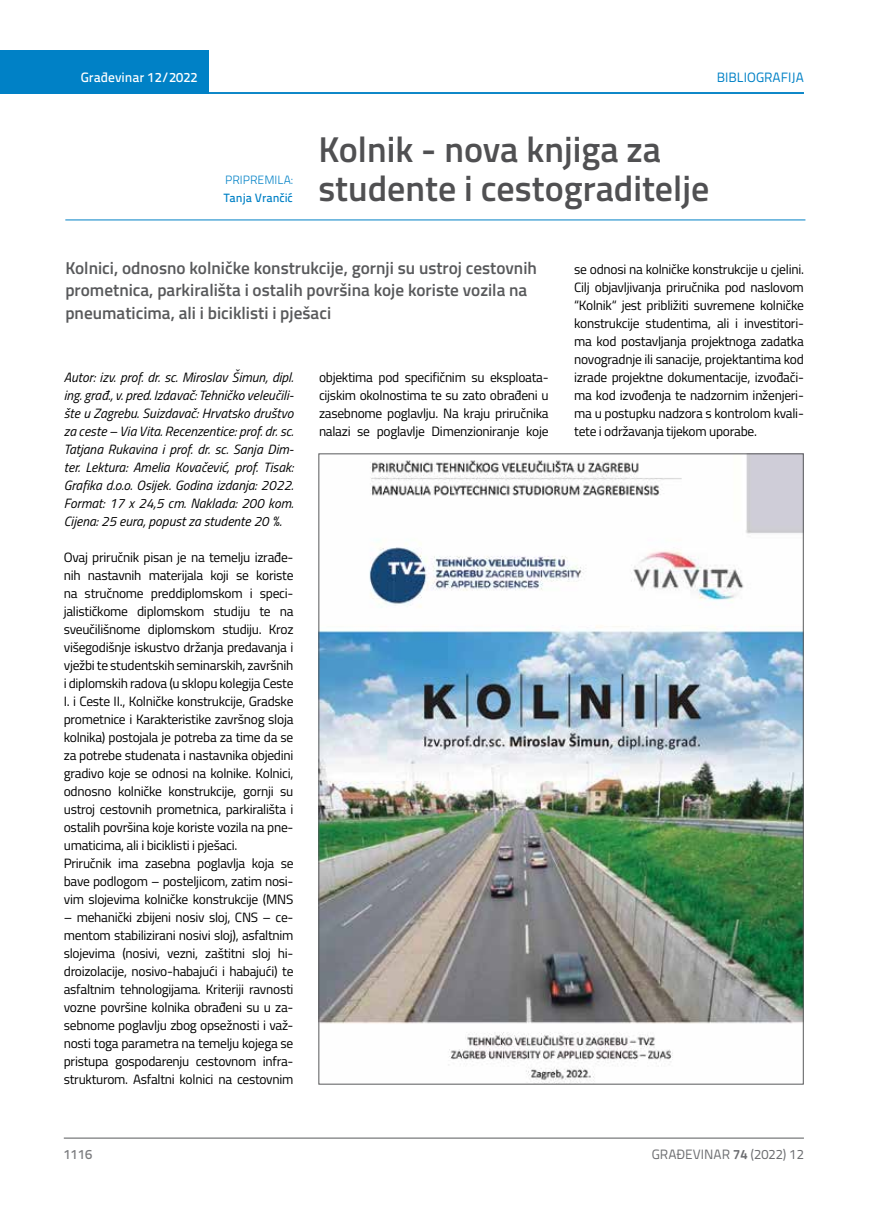
<style>
.page{position:relative;width:872px;height:1212px;background:#fff}
.page>*{position:absolute;margin:0;border:0;box-sizing:border-box;transform-origin:0 0}
.t1{font:600 36px/39px "Titillium";color:#505052}
.t2{font:600 17.25px/22.5px "Titillium";color:#58595b}
.t3{font:13.5px/18px "Titillium";letter-spacing:-.02em;color:#000;text-align:justify}
.t4{font:italic 13.5px/18px "Titillium";color:#000;text-align:justify}
.t5{font:13.5px "Titillium Text 22 L";color:#6d6e71}
.t6{font:500 13.5px "Titillium Text 22 L";color:#fff}
.t7{font:13.5px "Titillium Text 22 L";color:#0081c6}
.t8{font:500 13.5px "Titillium Text 22 L";color:#797a7d}
.t9{font:500 12px "Titillium Text 22 L";color:#0081c6}
.t10{font:300 12px "Titillium Text 22 L";color:#0081c6}
.s1{font-weight:700}
</style>
<div class="page">
<hr style="left:64px;top:1138px;width:740px;height:1px;background:#58595b">
<hr style="left:65px;top:220px;width:740px;height:1px;background:#0081c6">
<img style="left:321px;top:456px;width:480px;height:626px">
<hr style="left:0;top:92px;width:804px;height:2px;background:#0081c6">
<div style="left:0;top:50px;width:208px;height:44px;background:#0081c6"></div>
<p class="t6" style="left:81px;top:67px;width:118px">Građevinar 12/2022</p>
<p class="t10" style="left:225px;top:171px;width:69px">PRIPREMILA:</p>
<p class="t9" style="left:224px;top:188px;width:71px">Tanja Vrančić</p>
<p class="t7" style="left:717px;top:68px;width:88px">BIBLIOGRAFIJA</p>
<h1 class="t1" style="left:318px;top:128px;width:392px">Kolnik - nova knjiga za studente i cestograditelje</h1>
<p class="t2" style="left:65px;top:256px;width:473px">Kolnici, odnosno kolničke konstrukcije, gornji su ustroj cestovnih prometnica, parkirališta i ostalih površina koje koriste vozila na pneumaticima, ali i biciklisti i pješaci</p>
<p class="t4" style="left:64px;top:367px;width:231px">Autor: izv. prof. dr. sc. Miroslav Šimun, dipl. ing. građ., v. pred. Izdavač: Tehničko veleučili&shy;šte u Zagrebu. Suizdavač: Hrvatsko društvo za ceste – Via Vita. Recenzentice: prof. dr. sc.<br>Tatjana Rukavina i prof. dr. sc. Sanja Dim&shy;ter. Lektura: Amelia Kovačević, prof. Tisak:<br>Grafika d.o.o. Osijek. Godina izdanja: 2022.<br>Format: 17 x 24,5 cm. Naklada: 200 kom.<br>Cijena: 25 eura, popust za studente 20 %.</p>
<p class="t3" style="left:64px;top:547px;width:231px;text-align:left">Ovaj priručnik pisan je na temelju izrađe&shy;nih nastavnih materijala koji se koriste na stručnome preddiplomskom i speci&shy;jalističkome diplomskom studiju te na sveučilišnome diplomskom studiju. Kroz višegodišnje iskustvo držanja predavanja i vježbi te studentskih seminarskih, završnih i diplomskih radova (u sklopu kolegija Ceste I. i Ceste II., Kolničke konstrukcije, Gradske prometnice i Karakteristike završnog sloja kolnika) postojala je potreba za time da se za potrebe studenata i nastavnika objedini gradivo koje se odnosi na kolnike. Kolnici, odnosno kolničke konstrukcije, gornji su ustroj cestovnih prometnica, parkirališta i ostalih površina koje koriste vozila na pne&shy;umaticima, ali i biciklisti i pješaci.<br>Priručnik ima zasebna poglavlja koja se bave podlogom – posteljicom, zatim nosi&shy;vim slojevima kolničke konstrukcije (MNS</p>
<p class="t3" style="left:64px;top:908px;width:231px">– mehanički zbijeni nosiv sloj, CNS – ce&shy;mentom stabilizirani nosivi sloj), asfaltnim slojevima (nosivi, vezni, zaštitni sloj hi&shy;droizolacije, nosivo-habajući i habajući) te asfaltnim tehnologijama. Kriteriji ravnosti vozne površine kolnika obrađeni su u za&shy;sebnome poglavlju zbog opsežnosti i važ&shy;nosti toga parametra na temelju kojega se pristupa gospodarenju cestovnom infra&shy;strukturom. Asfaltni kolnici na cestovnim</p>
<p class="t3" style="left:319px;top:367px;width:231px">objektima pod specifičnim su eksploata&shy;cijskim okolnostima te su zato obrađeni u zasebnome poglavlju. Na kraju priručnika nalazi se poglavlje Dimenzioniranje koje</p>
<p class="t3" style="left:574px;top:259px;width:231px">se odnosi na kolničke konstrukcije u cjelini.<br>Cilj objavljivanja priručnika pod naslovom “Kolnik“ jest približiti suvremene kolničke konstrukcije studentima, ali i investitori&shy;ma kod postavljanja projektnoga zadatka novogradnje ili sanacije, projektantima kod izrade projektne dokumentacije, izvođači&shy;ma kod izvođenja te nadzornim inženjeri&shy;ma u postupku nadzora s kontrolom kvali&shy;tete i održavanja tijekom uporabe.</p>
<p class="t8" style="left:64px;top:1144px;width:30px">1116</p>
<p class="t5" style="left:652px;top:1144px;width:154px">GRAĐEVINAR <span class="s1">74</span> (2022) 12</p>
</div>
